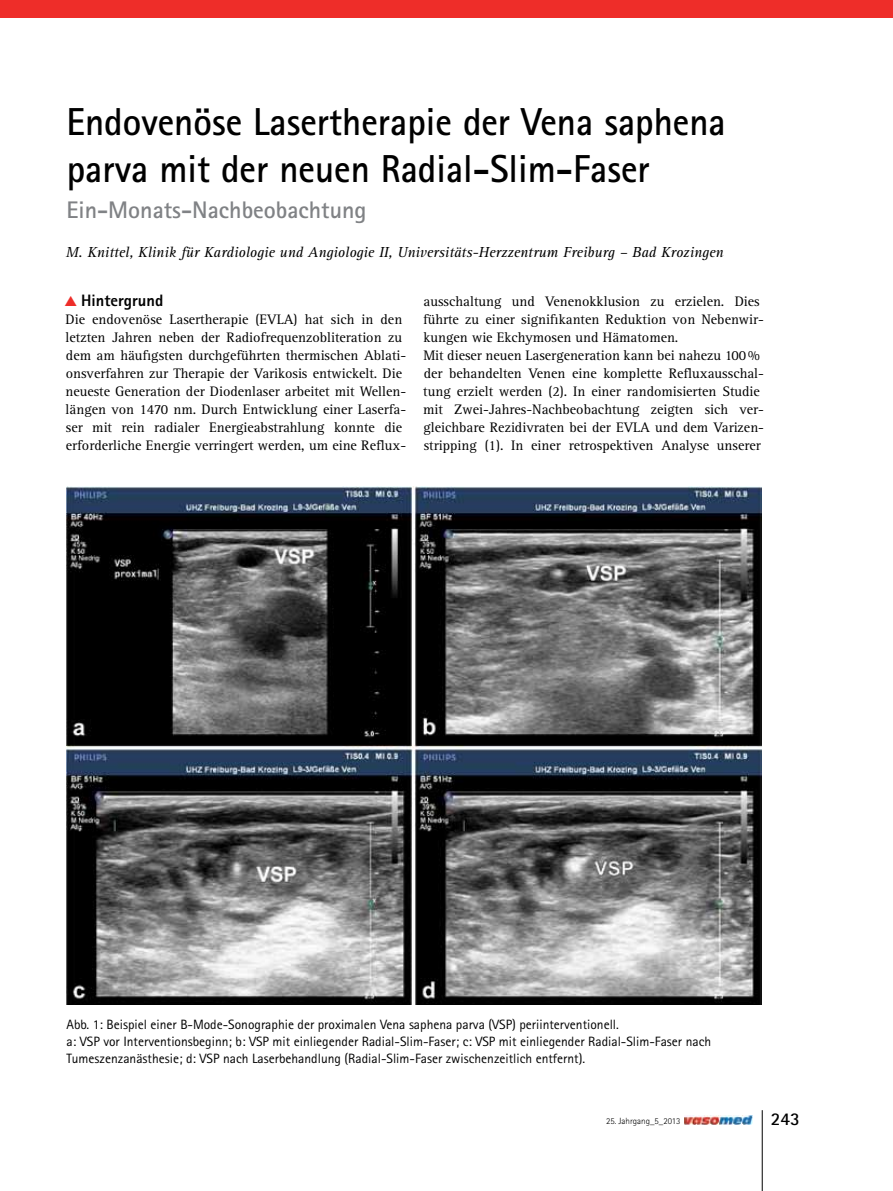
<style>
.page{position:relative;width:893px;height:1191px;background:#fff}
.page>*{position:absolute;margin:0;border:0;box-sizing:border-box;transform-origin:0 0}
.t1{font:700 39px/46.8px "Rotis Sans Serif Std";color:#000;scale:.95 1}
.t2{font:700 24px "Rotis Sans Serif Std";color:#808285}
.t3{font:700 18px "Rotis Sans Serif Std";color:#000}
.t4{font:800 16.5px "Rotis Sans Serif Std";color:#000}
.t5{font:italic 15px "Rotis Serif Std";color:#000}
.t6{font:14.25px/18px "Rotis Serif Std";color:#000}
.t7{font:13.5px/17.2px "Rotis Sans Serif Std";color:#000}
.t8{font:300 9px "Rotis Sans Serif Std";color:#000}
.s1{color:#ee2d29}
</style>
<div class="page">
<hr style="left:762px;top:1110px;width:1px;height:81px;background:#000">
<div style="left:0;top:0;width:893px;height:17px;background:#ee2d29"></div>
<img style="left:684px;top:1115px;width:68px;height:9px">
<img style="left:67px;top:486px;width:694px;height:518px">
<h1 class="t1" style="left:67px;top:98px;width:695px">Endovenöse Lasertherapie der Vena saphena parva mit der neuen Radial-Slim-Faser</h1>
<h2 class="t2" style="left:67px;top:195px;width:302px">Ein-Monats-Nachbeobachtung</h2>
<p class="t5" style="left:66px;top:244px;width:659px">M. Knittel, Klinik für Kardiologie und Angiologie II, Universitäts-Herzzentrum Freiburg – Bad Krozingen</p>
<p class="t4" style="left:64px;top:290px;width:100px"><span class="s1">▲</span> Hintergrund</p>
<p class="t6" style="left:65px;top:311px;width:342px">Die endovenöse Lasertherapie (EVLA) hat sich in den letzten Jahren neben der Radiofrequenzobliteration zu dem am häufigsten durchgeführten thermischen Ablati&shy;onsverfahren zur Therapie der Varikosis entwickelt. Die neueste Generation der Diodenlaser arbeitet mit Wellen&shy;längen von 1470 nm. Durch Entwicklung einer Laserfa&shy;ser mit rein radialer Energieabstrahlung konnte die erforderliche Energie verringert werden, um eine Reflux-</p>
<p class="t6" style="left:423px;top:293px;width:342px">ausschaltung und Venenokklusion zu erzielen. Dies führte zu einer signifikanten Reduktion von Nebenwir&shy;kungen wie Ekchymosen und Hämatomen.<br>Mit dieser neuen Lasergeneration kann bei nahezu 100% der behandelten Venen eine komplette Refluxausschal&shy;tung erzielt werden (2). In einer randomisierten Studie mit Zwei-Jahres-Nachbeobachtung zeigten sich ver&shy;gleichbare Rezidivraten bei der EVLA und dem Varizen&shy;stripping (1). In einer retrospektiven Analyse unserer</p>
<p class="t7" style="left:67px;top:1015px;width:646px">Abb. 1: Beispiel einer B-Mode-Sonographie der proximalen Vena saphena parva (VSP) periinterventionell.<br>a: VSP vor Interventionsbeginn; b: VSP mit einliegender Radial-Slim-Faser; c: VSP mit einliegender Radial-Slim-Faser nach<br>Tumeszenzanästhesie; d: VSP nach Laserbehandlung (Radial-Slim-Faser zwischenzeitlich entfernt).</p>
<p class="t8" style="left:606px;top:1115px;width:76px">25. Jahrgang_5_2013</p>
<p class="t3" style="left:771px;top:1107px;width:30px">243</p>
</div>
